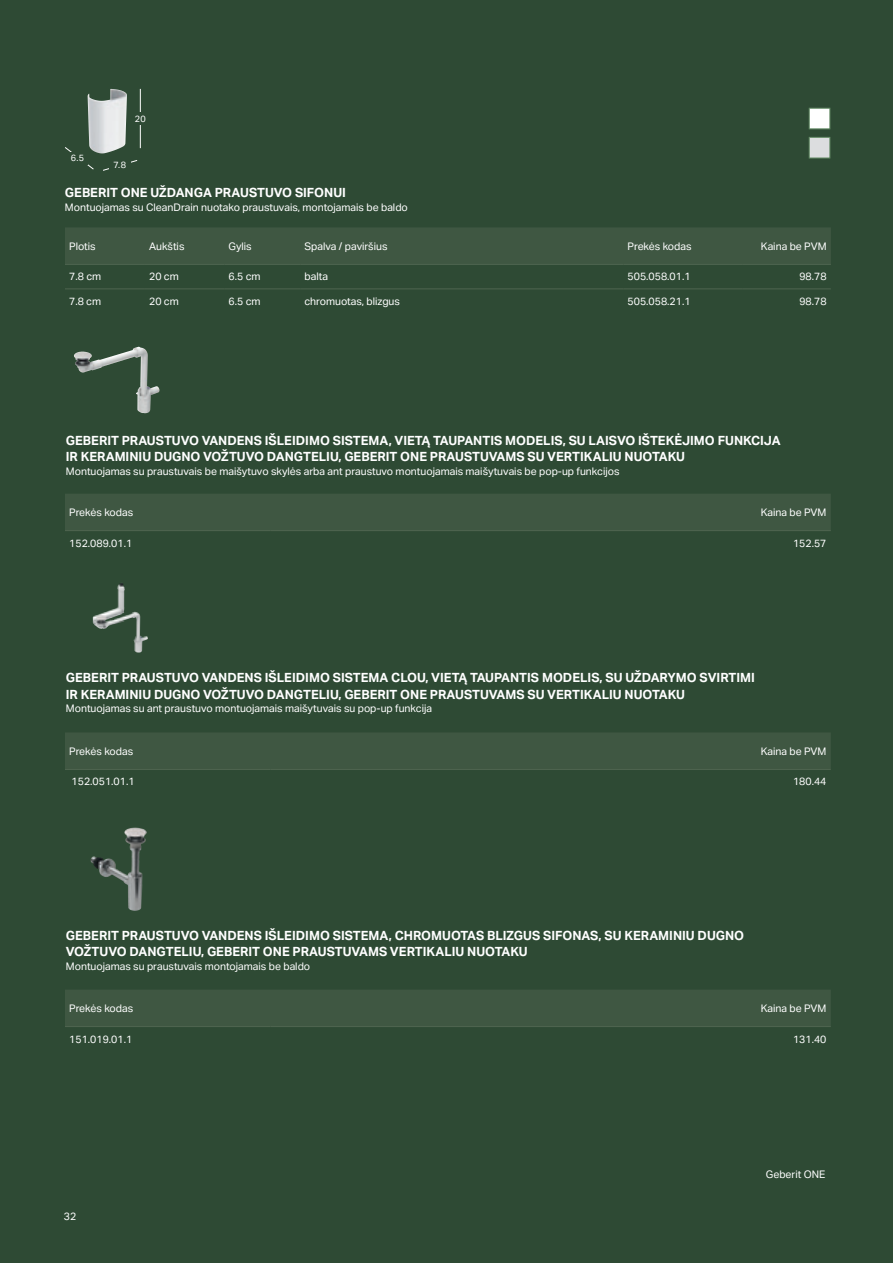
<style>
.page{position:relative;width:893px;height:1263px;background:#2e4a34}
.page>*{position:absolute;margin:0;border:0;box-sizing:border-box;transform-origin:0 0}
.t1{font:700 12.75px/16.5px "Aktiv Grotesk Geberit";color:#fff}
.t2{font:10.5px "Aktiv Grotesk Geberit";color:#fff}
.t3{font:9px "Aktiv Grotesk Geberit";color:#fff}
</style>
<div class="page">
<div style="left:65px;top:228px;width:766px;height:36px;background:#3f5742"></div>
<hr style="left:65px;top:264px;width:80px;height:1px;background:#4f6550">
<hr style="left:145px;top:264px;width:79px;height:1px;background:#4f6550">
<hr style="left:224px;top:264px;width:76px;height:1px;background:#4f6550">
<hr style="left:300px;top:264px;width:323px;height:1px;background:#4f6550">
<hr style="left:623px;top:264px;width:119px;height:1px;background:#4f6550">
<hr style="left:742px;top:264px;width:89px;height:1px;background:#4f6550">
<hr style="left:65px;top:288px;width:80px;height:1px;background:#4f6550">
<hr style="left:145px;top:288px;width:79px;height:1px;background:#4f6550">
<hr style="left:224px;top:288px;width:76px;height:1px;background:#4f6550">
<hr style="left:300px;top:288px;width:323px;height:1px;background:#4f6550">
<hr style="left:623px;top:288px;width:119px;height:1px;background:#4f6550">
<hr style="left:742px;top:288px;width:89px;height:1px;background:#4f6550">
<svg style="left:103px;top:160px;width:35px;height:11px"></svg>
<div style="left:109px;top:158px;width:21px;height:13px;background:#2e4a34"></div>
<svg style="left:65px;top:146px;width:29px;height:24px"></svg>
<div style="left:67px;top:152px;width:21px;height:12px;background:#2e4a34"></div>
<img style="left:89px;top:93px;width:21px;height:8px">
<hr style="left:140px;top:89px;width:1px;height:59px;background:#fff">
<div style="left:129px;top:112px;width:23px;height:13px;background:#2e4a34"></div>
<div style="left:809px;top:108px;width:21px;height:21px;background:#fff;border:1px solid #688f6a"></div>
<div style="left:809px;top:137px;width:21px;height:21px;background:#dcdddf;border:1px solid #688f6a"></div>
<img style="left:106px;top:584px;width:14px;height:28px">
<img style="left:124px;top:827px;width:11px;height:16px">
<img style="left:97px;top:347px;width:41px;height:13px">
<div style="left:65px;top:733px;width:766px;height:36px;background:#3f5742"></div>
<hr style="left:65px;top:769px;width:206px;height:1px;background:#4f6550">
<hr style="left:271px;top:769px;width:560px;height:1px;background:#4f6550">
<div style="left:65px;top:990px;width:766px;height:36px;background:#3f5742"></div>
<hr style="left:65px;top:1026px;width:206px;height:1px;background:#4f6550">
<hr style="left:271px;top:1026px;width:560px;height:1px;background:#4f6550">
<div style="left:65px;top:494px;width:766px;height:36px;background:#3f5742"></div>
<hr style="left:65px;top:530px;width:206px;height:1px;background:#4f6550">
<hr style="left:271px;top:530px;width:560px;height:1px;background:#4f6550">
<p class="t3" style="left:71px;top:153px;width:15px">6.5</p>
<p class="t3" style="left:135px;top:113px;width:12px">20</p>
<p class="t3" style="left:113px;top:159px;width:14px">7.8</p>
<p class="t1" style="left:65px;top:184px;width:283px">GEBERIT ONE UŽDANGA PRAUSTUVO SIFONUI</p>
<p class="t2" style="left:65px;top:201px;width:344px">Montuojamas su CleanDrain nuotako praustuvais, montojamais be baldo</p>
<p class="t2" style="left:69px;top:240px;width:28px">Plotis</p>
<p class="t2" style="left:149px;top:240px;width:37px">Aukštis</p>
<p class="t2" style="left:229px;top:240px;width:25px">Gylis</p>
<p class="t2" style="left:304px;top:240px;width:85px">Spalva / paviršius</p>
<p class="t2" style="left:628px;top:240px;width:66px">Prekės kodas</p>
<p class="t2" style="left:761px;top:240px;width:67px">Kaina be PVM</p>
<p class="t2" style="left:69px;top:270px;width:34px">7.8 cm</p>
<p class="t2" style="left:149px;top:270px;width:31px">20 cm</p>
<p class="t2" style="left:229px;top:270px;width:34px">6.5 cm</p>
<p class="t2" style="left:304px;top:270px;width:25px">balta</p>
<p class="t2" style="left:628px;top:270px;width:64px">505.058.01.1</p>
<p class="t2" style="left:799px;top:270px;width:29px">98.78</p>
<p class="t2" style="left:69px;top:295px;width:34px">7.8 cm</p>
<p class="t2" style="left:149px;top:295px;width:31px">20 cm</p>
<p class="t2" style="left:229px;top:295px;width:34px">6.5 cm</p>
<p class="t2" style="left:304px;top:295px;width:97px">chromuotas, blizgus</p>
<p class="t2" style="left:628px;top:295px;width:64px">505.058.21.1</p>
<p class="t2" style="left:799px;top:295px;width:29px">98.78</p>
<p class="t1" style="left:66px;top:432px;width:716px">GEBERIT PRAUSTUVO VANDENS IŠLEIDIMO SISTEMA, VIETĄ TAUPANTIS MODELIS, SU LAISVO IŠTEKĖJIMO FUNKCIJA<br>IR KERAMINIU DUGNO VOŽTUVO DANGTELIU, GEBERIT ONE PRAUSTUVAMS SU VERTIKALIU NUOTAKU</p>
<p class="t2" style="left:66px;top:465px;width:555px">Montuojamas su praustuvais be maišytuvo skylės arba ant praustuvo montuojamais maišytuvais be pop-up funkcijos</p>
<p class="t2" style="left:69px;top:506px;width:66px">Prekės kodas</p>
<p class="t2" style="left:761px;top:506px;width:67px">Kaina be PVM</p>
<p class="t2" style="left:69px;top:537px;width:64px">152.089.01.1</p>
<p class="t2" style="left:793px;top:537px;width:35px">152.57</p>
<p class="t1" style="left:66px;top:669px;width:691px">GEBERIT PRAUSTUVO VANDENS IŠLEIDIMO SISTEMA CLOU, VIETĄ TAUPANTIS MODELIS, SU UŽDARYMO SVIRTIMI<br>IR KERAMINIU DUGNO VOŽTUVO DANGTELIU, GEBERIT ONE PRAUSTUVAMS SU VERTIKALIU NUOTAKU</p>
<p class="t2" style="left:66px;top:702px;width:368px">Montuojamas su ant praustuvo montuojamais maišytuvais su pop-up funkcija</p>
<p class="t2" style="left:69px;top:745px;width:66px">Prekės kodas</p>
<p class="t2" style="left:761px;top:745px;width:67px">Kaina be PVM</p>
<p class="t2" style="left:72px;top:775px;width:64px">152.051.01.1</p>
<p class="t2" style="left:793px;top:775px;width:35px">180.44</p>
<p class="t1" style="left:66px;top:926px;width:680px">GEBERIT PRAUSTUVO VANDENS IŠLEIDIMO SISTEMA, CHROMUOTAS BLIZGUS SIFONAS, SU KERAMINIU DUGNO<br>VOŽTUVO DANGTELIU, GEBERIT ONE PRAUSTUVAMS VERTIKALIU NUOTAKU</p>
<p class="t2" style="left:66px;top:960px;width:246px">Montuojamas su praustuvais montojamais be baldo</p>
<p class="t2" style="left:69px;top:1002px;width:66px">Prekės kodas</p>
<p class="t2" style="left:761px;top:1002px;width:67px">Kaina be PVM</p>
<p class="t2" style="left:69px;top:1033px;width:64px">151.019.01.1</p>
<p class="t2" style="left:793px;top:1033px;width:35px">131.40</p>
<p class="t2" style="left:64px;top:1210px;width:14px">32</p>
<p class="t2" style="left:766px;top:1168px;width:61px">Geberit ONE</p>
</div>
